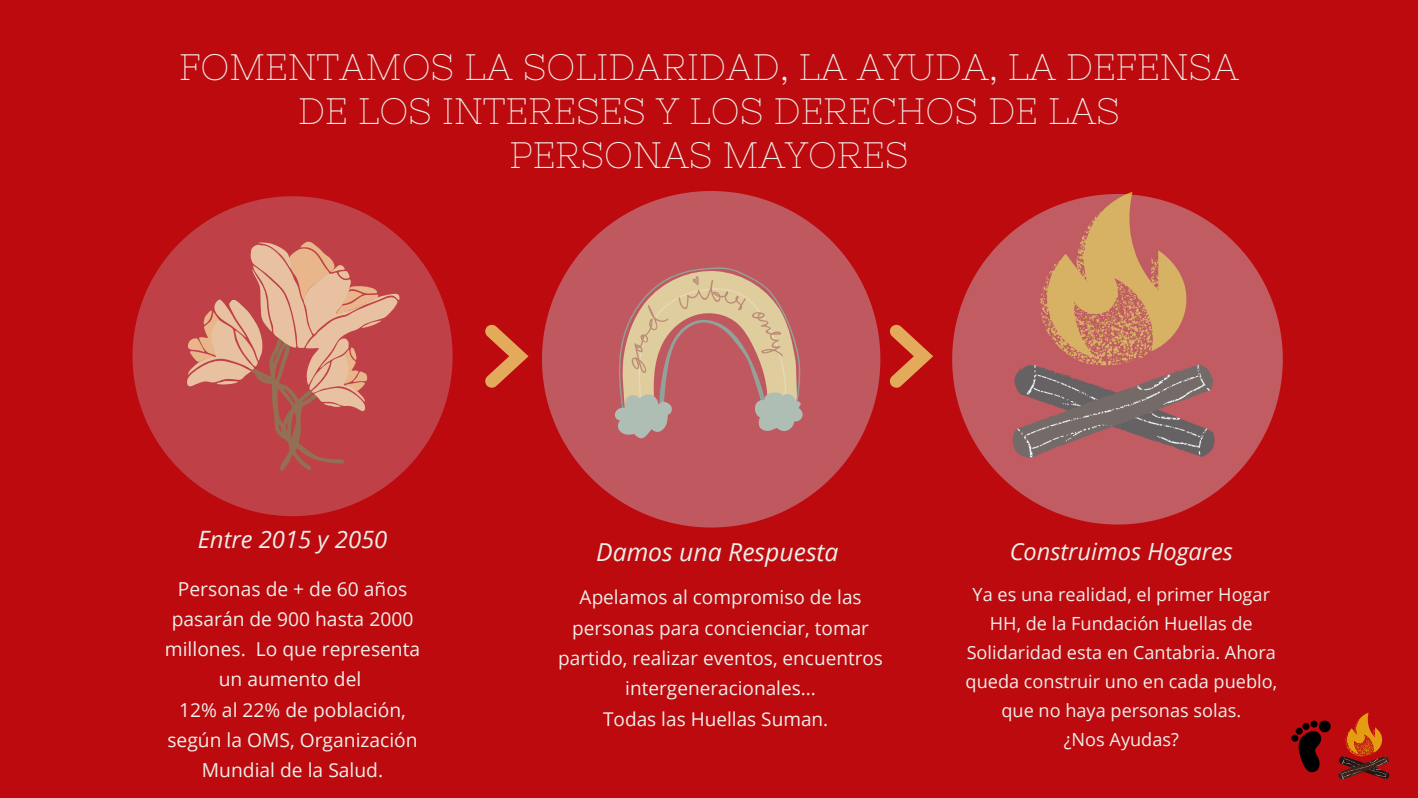
<style>
.page{position:relative;width:1418px;height:798px;background:#bc0a0f}
.page>*{position:absolute;margin:0;border:0;box-sizing:border-box;transform-origin:0 0}
.t1{font:36.75px/43.6px "Nixie One";color:#efeee9;text-align:center}
.t2{font:italic 24.85px "Open Sans";color:#efeee9}
.t3{font:italic 23.8px "Open Sans";color:#efeee9}
.t4{font:italic 23.62px "Open Sans";color:#efeee9}
.t5{font:19.25px/30.3px "Open Sans";color:#efeee9;text-align:center}
.t6{font:19.07px/30.4px "Open Sans";color:#efeee9;text-align:center}
.t7{font:18.2px/29.1px "Open Sans";color:#efeee9;text-align:center}
</style>
<div class="page">
<svg style="left:485px;top:325px;width:43px;height:63px"></svg>
<svg style="left:890px;top:325px;width:43px;height:63px"></svg>
<svg style="left:132px;top:196px;width:320px;height:320px;fill:#bf4046"></svg>
<svg style="left:542px;top:191px;width:338px;height:337px;fill:#c0595f"></svg>
<svg style="left:952px;top:194px;width:330px;height:331px;fill:#c05c62"></svg>
<svg style="left:1298px;top:731px;width:24px;height:41px"></svg>
<div style="left:1291px;top:735px;width:7px;height:7px;background:#000;border-radius:50%"></div>
<div style="left:1295px;top:728px;width:7px;height:7px;background:#000;border-radius:50%"></div>
<div style="left:1302px;top:723px;width:7px;height:7px;background:#000;border-radius:50%"></div>
<div style="left:1310px;top:721px;width:7px;height:7px;background:#000;border-radius:50%"></div>
<div style="left:1318px;top:721px;width:12px;height:11px;background:#000;border-radius:50%"></div>
<svg style="left:1338px;top:713px;width:51px;height:67px"></svg>
<h1 class="t1" style="left:179px;top:45px;width:1061px">FOMENTAMOS LA SOLIDARIDAD, LA AYUDA, LA DEFENSA<br>DE LOS INTERESES Y LOS DERECHOS DE LAS<br>PERSONAS MAYORES</h1>
<h3 class="t3" style="left:198px;top:522px;width:191px">Entre 2015 y 2050</h3>
<p class="t5" style="left:165px;top:573px;width:257px">Personas de + de 60 años pasarán de 900 hasta 2000 millones. Lo que representa un aumento del<br>12% al 22% de población, según la OMS, Organización<br>Mundial de la Salud.</p>
<h2 class="t2" style="left:596px;top:534px;width:244px">Damos una Respuesta</h2>
<p class="t6" style="left:558px;top:582px;width:326px">Apelamos al compromiso de las personas para concienciar, tomar partido, realizar eventos, encuentros intergeneracionales...<br>Todas las Huellas Suman.</p>
<p class="t4" style="left:1009px;top:534px;width:225px">Construimos Hogares</p>
<p class="t7" style="left:965px;top:579px;width:313px">Ya es una realidad, el primer Hogar<br>HH, de la Fundación Huellas de<br>Solidaridad esta en Cantabria. Ahora queda construir uno en cada pueblo, que no haya personas solas.<br>¿Nos Ayudas?</p>
</div>
